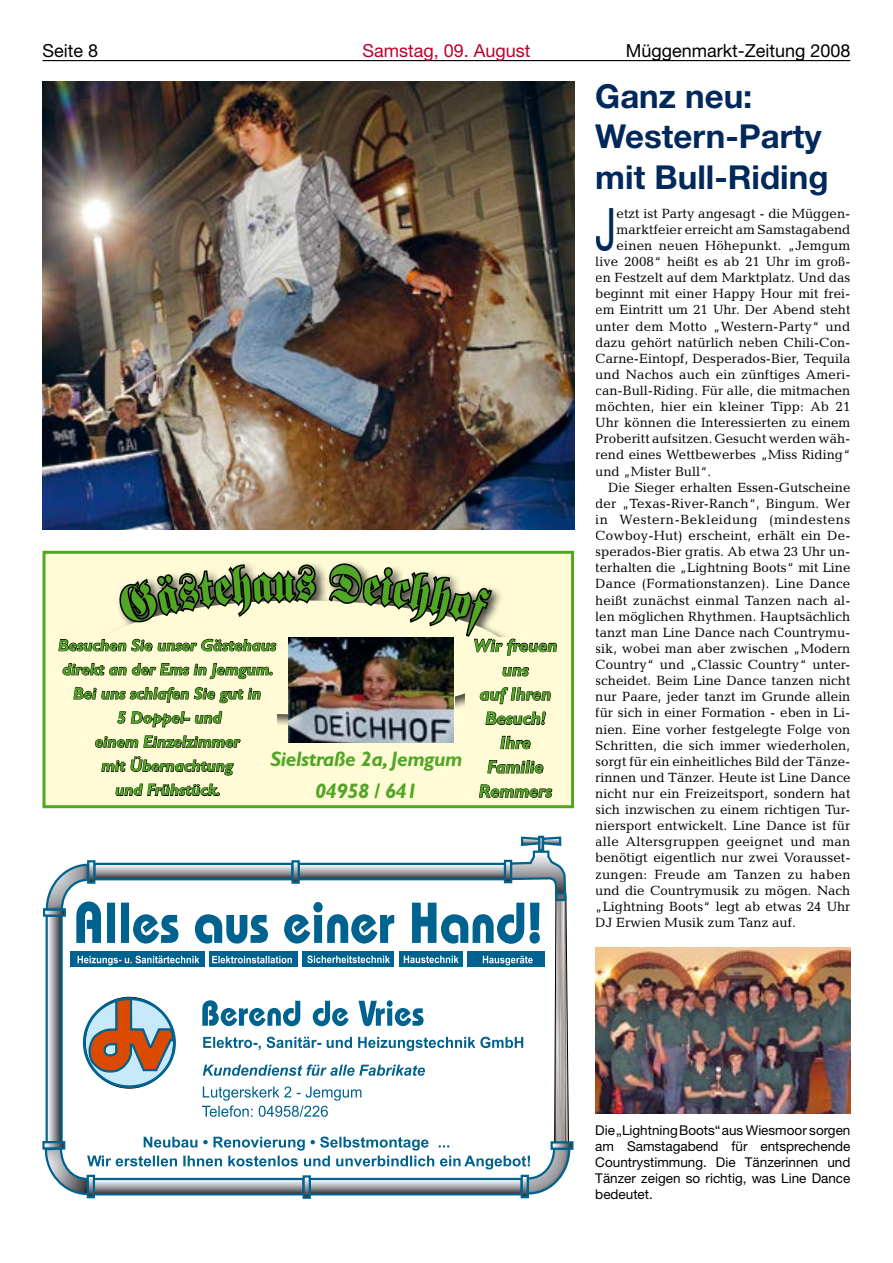
<style>
.page{position:relative;width:893px;height:1263px;background:#fff}
.page>*{position:absolute;margin:0;border:0;box-sizing:border-box;transform-origin:0 0}
.t1{font:58.65px "Helvetica Neue";color:#00285b;scale:.7 1}
.t2{font:51px "Fette Fraktur Compressed";color:#52a625}
.t3{font:700 33px/40.5px "Helvetica Neue";color:#00285b}
.t4{font:italic 700 21px/31.5px "Gill Sans";letter-spacing:-.02em;color:#52a625;text-align:center}
.t5{font:italic 700 18px/24.3px "Gill Sans";color:#52a625;text-align:center}
.t6{font:18px "Helvetica Neue";color:#000}
.t7{font:18px "Helvetica Neue";color:#bd002b}
.t8{font:italic 700 16.5px/24.2px "Gill Sans";color:#52a625;text-align:center}
.t9{font:13.5px "Candida";color:#000}
.t10{font:13.5px/16px "Helvetica Neue";color:#000;text-align:justify}
.t11{font:13.5px "Candida";letter-spacing:.04em;color:#000}
.t12{font:13.5px "Candida";letter-spacing:.02em;color:#000}
</style>
<div class="page">
<hr style="left:43px;top:60px;width:807px;height:1px;background:#000">
<div style="left:303px;top:1175px;width:8px;height:24px;border:2px solid #00628e"></div>
<div style="left:43px;top:908px;width:23px;height:9px;border:2px solid #00628e"></div>
<div style="left:43px;top:1141px;width:22px;height:8px;border:2px solid #00628e"></div>
<div style="left:87px;top:1175px;width:8px;height:23px;border:2px solid #00628e"></div>
<div style="left:521px;top:1175px;width:8px;height:23px;border:2px solid #00628e"></div>
<div style="left:550px;top:1141px;width:23px;height:9px;border:2px solid #00628e"></div>
<img style="left:43px;top:82px;width:531px;height:447px">
<img style="left:595px;top:947px;width:255px;height:166px">
<img style="left:44px;top:309px;width:527px;height:887px">
<h3 class="t6" style="left:43px;top:40px;width:57px">Seite 8</h3>
<h3 class="t6" style="left:626px;top:40px;width:226px">Müggenmarkt-Zeitung 2008</h3>
<h3 class="t3" style="left:595px;top:75px;width:235px">Ganz neu:<br>Western-Party mit Bull-Riding</h3>
<h3 class="t7" style="left:362px;top:40px;width:170px">Samstag, 09. August</h3>
<h3 class="t6" style="left:88px;top:40px;width:22px">16</h3>
<h2 class="t2" style="left:295px;top:554px;width:22px">s</h2>
<p class="t8" style="left:58px;top:633px;width:219px">Besuchen Sie unser Gästehaus direkt an der Ems in Jemgum.<br>Bei uns schlafen Sie gut in<br>5 Doppel- und<br>einem Einzelzimmer<br>mit Übernachtung<br>und Frühstück.</p>
<h3 class="t4" style="left:270px;top:743px;width:194px">Sielstraße 2a, Jemgum<br>04958 / 641</h3>
<h3 class="t5" style="left:473px;top:633px;width:85px">Wir freuen uns<br>auf Ihren<br>Besuch!<br>Ihre<br>Familie<br>Remmers</h3>
<h1 class="t1" style="left:595px;top:194px;width:32px">J</h1>
<p class="t9" style="left:617px;top:205px;width:235px">etzt ist Party angesagt - die Müggen-</p>
<p class="t9" style="left:617px;top:221px;width:235px">marktfeier erreicht am Samstagabend</p>
<p class="t9" style="left:617px;top:238px;width:235px">einen neuen Höhepunkt. „Jemgum</p>
<p class="t9" style="left:595px;top:254px;width:257px">live 2008“ heißt es ab 21 Uhr im groß-</p>
<p class="t9" style="left:595px;top:270px;width:257px">en Festzelt auf dem Marktplatz. Und das</p>
<p class="t9" style="left:595px;top:286px;width:257px">beginnt mit einer Happy Hour mit frei-</p>
<p class="t9" style="left:595px;top:302px;width:257px">em Eintritt um 21 Uhr. Der Abend steht</p>
<p class="t9" style="left:595px;top:318px;width:257px">unter dem Motto „Western-Party“ und</p>
<p class="t9" style="left:595px;top:334px;width:257px">dazu gehört natürlich neben Chili-Con-</p>
<p class="t9" style="left:595px;top:350px;width:257px">Carne-Eintopf, Desperados-Bier, Tequila</p>
<p class="t9" style="left:595px;top:367px;width:257px">und Nachos auch ein zünftiges Ameri-</p>
<p class="t9" style="left:595px;top:383px;width:257px">can-Bull-Riding. Für alle, die mitmachen</p>
<p class="t9" style="left:595px;top:399px;width:257px">möchten, hier ein kleiner Tipp: Ab 21</p>
<p class="t9" style="left:595px;top:415px;width:257px">Uhr können die Interessierten zu einem</p>
<p class="t9" style="left:595px;top:431px;width:257px">Proberitt aufsitzen. Gesucht werden wäh-</p>
<p class="t9" style="left:595px;top:447px;width:257px">rend eines Wettbewerbes „Miss Riding“</p>
<p class="t9" style="left:595px;top:463px;width:117px">und „Mister Bull“.</p>
<p class="t9" style="left:608px;top:479px;width:244px">Die Sieger erhalten Essen-Gutscheine</p>
<p class="t9" style="left:595px;top:496px;width:257px">der „Texas-River-Ranch“, Bingum. Wer</p>
<p class="t11" style="left:595px;top:512px;width:257px">in Western-Bekleidung (mindestens</p>
<p class="t9" style="left:595px;top:528px;width:257px">Cowboy-Hut) erscheint, erhält ein De-</p>
<p class="t9" style="left:595px;top:544px;width:257px">sperados-Bier gratis. Ab etwa 23 Uhr un-</p>
<p class="t9" style="left:595px;top:560px;width:257px">terhalten die „Lightning Boots“ mit Line</p>
<p class="t9" style="left:595px;top:576px;width:256px">Dance (Formationstanzen). Line Dance</p>
<p class="t9" style="left:595px;top:592px;width:257px">heißt zunächst einmal Tanzen nach al-</p>
<p class="t9" style="left:595px;top:608px;width:257px">len möglichen Rhythmen. Hauptsächlich</p>
<p class="t9" style="left:595px;top:624px;width:257px">tanzt man Line Dance nach Countrymu-</p>
<p class="t9" style="left:595px;top:641px;width:257px">sik, wobei man aber zwischen „Modern</p>
<p class="t9" style="left:595px;top:657px;width:257px">Country“ und „Classic Country“ unter-</p>
<p class="t9" style="left:595px;top:673px;width:257px">scheidet. Beim Line Dance tanzen nicht</p>
<p class="t9" style="left:595px;top:689px;width:257px">nur Paare, jeder tanzt im Grunde allein</p>
<p class="t9" style="left:595px;top:705px;width:257px">für sich in einer Formation - eben in Li-</p>
<p class="t9" style="left:595px;top:721px;width:257px">nien. Eine vorher festgelegte Folge von</p>
<p class="t9" style="left:595px;top:737px;width:257px">Schritten, die sich immer wiederholen,</p>
<p class="t9" style="left:595px;top:753px;width:257px">sorgt für ein einheitliches Bild der Tänze-</p>
<p class="t9" style="left:595px;top:770px;width:257px">rinnen und Tänzer. Heute ist Line Dance</p>
<p class="t9" style="left:595px;top:786px;width:257px">nicht nur ein Freizeitsport, sondern hat</p>
<p class="t9" style="left:595px;top:802px;width:257px">sich inzwischen zu einem richtigen Tur-</p>
<p class="t9" style="left:595px;top:818px;width:256px">niersport entwickelt. Line Dance ist für</p>
<p class="t9" style="left:595px;top:834px;width:256px">alle Altersgruppen geeignet und man</p>
<p class="t9" style="left:595px;top:850px;width:257px">benötigt eigentlich nur zwei Vorausset-</p>
<p class="t12" style="left:595px;top:866px;width:257px">zungen: Freude am Tanzen zu haben</p>
<p class="t9" style="left:595px;top:882px;width:257px">und die Countrymusik zu mögen. Nach</p>
<p class="t9" style="left:595px;top:898px;width:257px">„Lightning Boots“ legt ab etwas 24 Uhr</p>
<p class="t9" style="left:595px;top:915px;width:202px">DJ Erwien Musik zum Tanz auf.</p>
<p class="t10" style="left:595px;top:1122px;width:257px">Die „Lightning Boots“ aus Wiesmoor sorgen am Samstagabend für entsprechende Countrystimmung. Die Tänzerinnen und Tänzer zeigen so richtig, was Line Dance bedeutet.</p>
</div>
